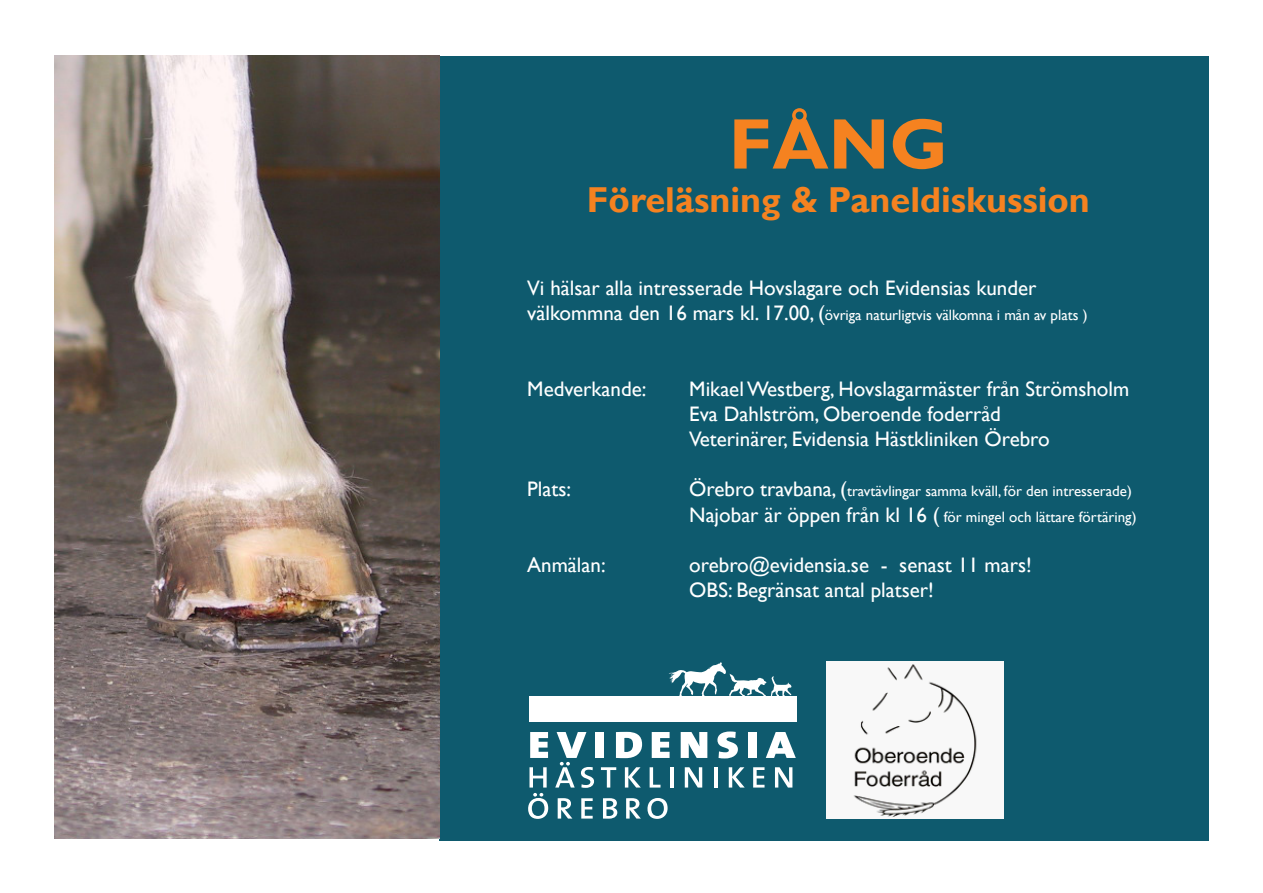
<style>
.page{position:relative;width:1263px;height:893px;background:#fff}
.page>*{position:absolute;margin:0;border:0;box-sizing:border-box;transform-origin:0 0}
.t1{font:700 72px "Gill Sans";color:#f58220}
.t2{font:700 36px "Gill Sans";color:#f58220}
.t3{font:21px "Gill Sans";color:#fff}
.t4{font:15px "Gill Sans";color:#fff}
.s1{font-size:21px}
</style>
<div class="page">
<div style="left:439px;top:56px;width:770px;height:784px;background:#0e5a6e"></div>
<img style="left:54px;top:56px;width:385px;height:783px">
<svg style="left:669px;top:662px;width:123px;height:34px"></svg>
<svg style="left:529px;top:767px;width:18px;height:20px"></svg>
<svg style="left:601px;top:767px;width:15px;height:20px"></svg>
<svg style="left:625px;top:767px;width:16px;height:20px"></svg>
<svg style="left:650px;top:767px;width:10px;height:20px"></svg>
<hr style="left:670px;top:767px;width:3px;height:20px;background:#fff">
<svg style="left:685px;top:767px;width:17px;height:20px"></svg>
<hr style="left:714px;top:767px;width:3px;height:20px;background:#fff">
<svg style="left:729px;top:767px;width:16px;height:20px"></svg>
<svg style="left:753px;top:767px;width:11px;height:20px"></svg>
<svg style="left:775px;top:767px;width:17px;height:20px"></svg>
<svg style="left:528px;top:793px;width:20px;height:26px"></svg>
<svg style="left:558px;top:798px;width:14px;height:21px"></svg>
<svg style="left:581px;top:798px;width:12px;height:21px"></svg>
<svg style="left:603px;top:798px;width:14px;height:21px"></svg>
<svg style="left:626px;top:798px;width:15px;height:21px"></svg>
<svg style="left:647px;top:798px;width:21px;height:21px"></svg>
<svg style="left:530px;top:732px;width:18px;height:26px"></svg>
<svg style="left:555px;top:732px;width:39px;height:56px"></svg>
<div style="left:595px;top:732px;width:9px;height:26px;background:#fff"></div>
<svg style="left:616px;top:732px;width:26px;height:26px"></svg>
<svg style="left:652px;top:732px;width:18px;height:26px"></svg>
<svg style="left:681px;top:732px;width:26px;height:26px"></svg>
<svg style="left:717px;top:731px;width:21px;height:27px"></svg>
<div style="left:748px;top:732px;width:9px;height:26px;background:#fff"></div>
<svg style="left:766px;top:732px;width:30px;height:26px"></svg>
<div style="left:529px;top:696px;width:268px;height:26px;background:#fff"></div>
<img style="left:826px;top:662px;width:177px;height:157px">
<p class="t1" style="left:729px;top:101px;width:221px">FÅNG</p>
<p class="t2" style="left:587px;top:178px;width:504px">Föreläsning &amp; Paneldiskussion</p>
<p class="t3" style="left:527px;top:275px;width:511px">Vi hälsar alla intresserade Hovslagare och Evidensias kunder</p>
<p class="t4" style="left:527px;top:306px;width:562px"><span class="s1">välkommna den 16 mars kl. 17.00, (</span>övriga naturligtvis välkomna i mån av plats )</p>
<p class="t3" style="left:527px;top:376px;width:121px">Medverkande:</p>
<p class="t3" style="left:689px;top:376px;width:441px">Mikael Westberg, Hovslagarmäster från Strömsholm</p>
<p class="t3" style="left:689px;top:401px;width:313px">Eva Dahlström, Oberoende foderråd</p>
<p class="t3" style="left:689px;top:427px;width:362px">Veterinärer, Evidensia Hästkliniken Örebro</p>
<p class="t3" style="left:527px;top:477px;width:45px">Plats:</p>
<p class="t4" style="left:689px;top:483px;width:444px"><span class="s1">Örebro travbana, (</span>travtävlingar samma kväll, för den intresserade)</p>
<p class="t4" style="left:689px;top:508px;width:449px"><span class="s1">Najobar är öppen från kl 16 (</span> för mingel och lättare förtäring)</p>
<p class="t3" style="left:527px;top:553px;width:80px">Anmälan:</p>
<p class="t3" style="left:689px;top:553px;width:344px">orebro@evidensia.se - senast 11 mars!</p>
<p class="t3" style="left:689px;top:578px;width:246px">OBS: Begränsat antal platser!</p>
</div>
